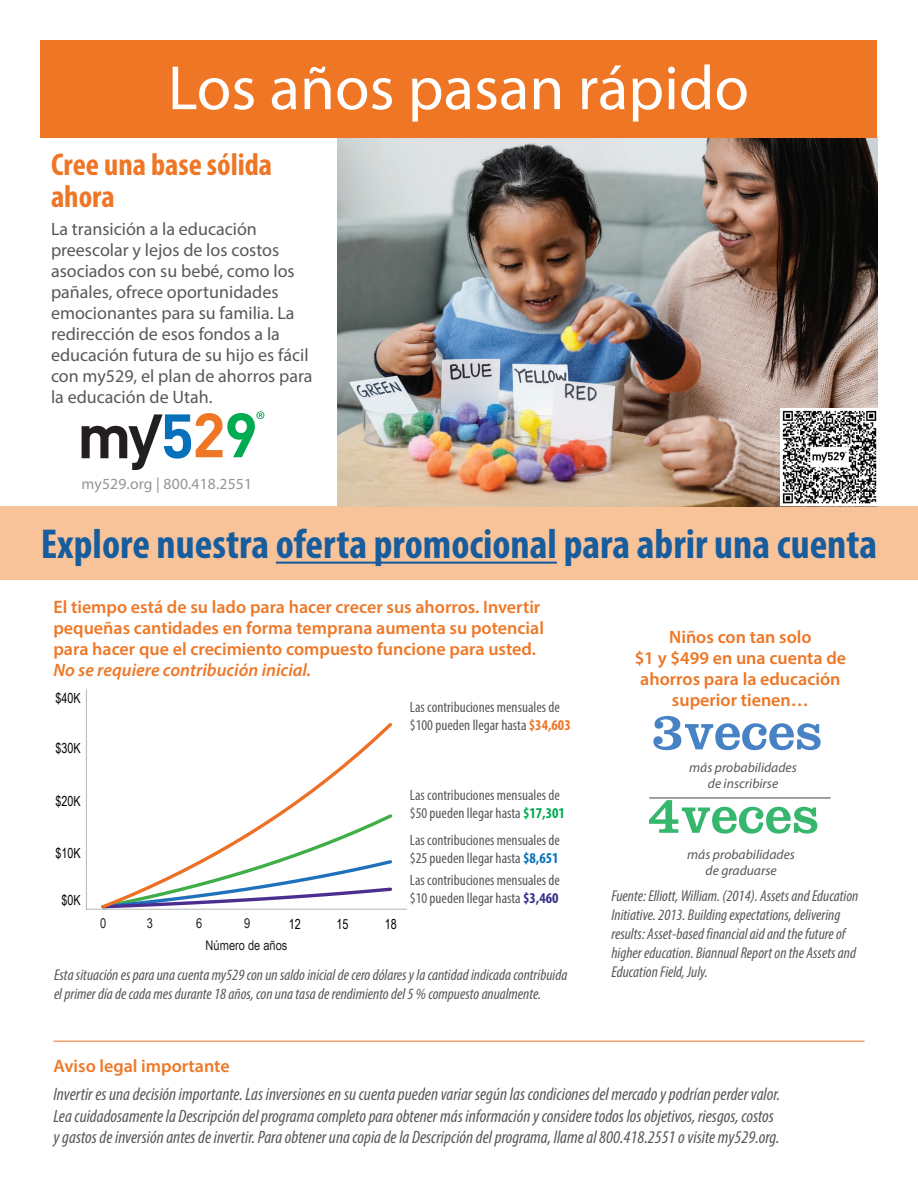
<style>
.page{position:relative;width:918px;height:1188px;background:#fff}
.page>*{position:absolute;margin:0;border:0;box-sizing:border-box;transform-origin:0 0}
.t1{font:63px "Myriad Pro";color:#fff}
.t2{font:54px "Clarendon LT Std";color:#4783c4}
.t3{font:54px "Clarendon LT Std";color:#37b66e}
.t4{font:700 condensed 42px "Myriad Pro";color:#175d9e}
.t5{font:700 condensed 31.5px/31.5px "Myriad Pro";color:#ee7625}
.t6{font:italic condensed 18px/21.6px "Myriad Pro";color:#57585a}
.t7{font:18px/21px "Myriad Pro";color:#57585a}
.t8{font:600 18px/21px "Myriad Pro";color:#ee7828}
.t9{font:600 18px/21px "Myriad Pro";color:#ee7625;text-align:center}
.t10{font:italic 600 18px "Myriad Pro";color:#ee7828}
.t11{font:italic condensed 15.75px/18.9px "Myriad Pro";color:#57585a}
.t12{font:15.45px "Myriad Pro";letter-spacing:.01em;color:#939598}
.t13{font:condensed 15px/18px "Myriad Pro";color:#57585a}
.t14{font:13.95px "Arial Narrow";color:#040503;scale:.94 1}
.t15{font:italic 13.65px/15.9px "Myriad Pro";color:#57585a;text-align:center}
.t16{font:13.5px/22px "Arial Narrow";color:#231f20;text-align:center}
.s1{font-weight:700;color:#ee7625}
.s2{font-weight:700;color:#00ab52}
.s3{font-weight:700;color:#0770ba}
.s4{font-weight:700;color:#372f8c}
</style>
<div class="page">
<div style="left:0;top:506px;width:918px;height:73px;background:#f9c399"></div>
<hr style="left:276px;top:562px;width:281px;height:2px;background:#175d9e">
<img style="left:338px;top:138px;width:540px;height:368px">
<div style="left:40px;top:40px;width:838px;height:98px;background:#ee7625"></div>
<svg style="left:82px;top:411px;width:182px;height:59px"></svg>
<hr style="left:649px;top:797px;width:182px;height:2px;background:#57585a">
<hr style="left:53px;top:1041px;width:812px;height:1px;background:#ee7625">
<hr style="left:86px;top:909px;width:320px;height:1px;background:#bfbebe">
<hr style="left:86px;top:690px;width:1px;height:219px;background:#bfbebe">
<svg style="left:99px;top:723px;width:296px;height:187px"></svg>
<img style="left:781px;top:408px;width:97px;height:98px">
<h1 class="t1" style="left:168px;top:49px;width:583px">Los años pasan rápido</h1>
<h3 class="t5" style="left:51px;top:148px;width:223px">Cree una base sólida ahora</h3>
<p class="t7" style="left:51px;top:218px;width:263px">La transición a la educación preescolar y lejos de los costos asociados con su bebé, como los pañales, ofrece oportunidades emocionantes para su familia. La redirección de esos fondos a la educación futura de su hijo es fácil con my529, el plan de ahorros para la educación de Utah.</p>
<p class="t12" style="left:82px;top:474px;width:172px">my529.org | 800.418.2551</p>
<h3 class="t4" style="left:41px;top:518px;width:838px">Explore nuestra oferta promocional para abrir una cuenta</h3>
<p class="t8" style="left:53px;top:596px;width:492px">El tiempo está de su lado para hacer crecer sus ahorros. Invertir pequeñas cantidades en forma temprana aumenta su potencial para hacer que el crecimiento compuesto funcione para usted.</p>
<p class="t10" style="left:53px;top:659px;width:259px">No se requiere contribución inicial.</p>
<p class="t13" style="left:410px;top:698px;width:162px">Las contribuciones mensuales de $100 pueden llegar hasta <span class="s1">$34,603</span></p>
<p class="t14" style="left:55px;top:688px;width:28px">$40K</p>
<p class="t14" style="left:55px;top:737px;width:28px">$30K</p>
<p class="t14" style="left:55px;top:791px;width:28px">$20K</p>
<p class="t14" style="left:55px;top:843px;width:28px">$10K</p>
<p class="t14" style="left:61px;top:890px;width:22px">$0K</p>
<p class="t16" style="left:100px;top:912px;width:8px">0</p>
<p class="t16" style="left:147px;top:912px;width:8px">3</p>
<p class="t16" style="left:196px;top:912px;width:8px">6</p>
<p class="t16" style="left:206px;top:912px;width:83px">9<br>Número de años</p>
<p class="t14" style="left:289px;top:913px;width:14px">12</p>
<p class="t14" style="left:337px;top:913px;width:14px">15</p>
<p class="t14" style="left:385px;top:913px;width:14px">18</p>
<p class="t13" style="left:410px;top:786px;width:157px">Las contribuciones mensuales de $50 pueden llegar hasta <span class="s2">$17,301</span></p>
<p class="t13" style="left:410px;top:830px;width:151px">Las contribuciones mensuales de $25 pueden llegar hasta <span class="s3">$8,651</span></p>
<p class="t13" style="left:410px;top:871px;width:151px">Las contribuciones mensuales de $10 pueden llegar hasta <span class="s4">$3,460</span></p>
<p class="t11" style="left:54px;top:965px;width:515px">Esta situación es para una cuenta my529 con un saldo inicial de cero dólares y la cantidad indicada contribuida el primer día de cada mes durante 18 años, con una tasa de rendimiento del 5 % compuesto anualmente.</p>
<p class="t9" style="left:635px;top:626px;width:213px">Niños con tan solo<br>$1 y $499 en una cuenta de ahorros para la educación superior tienen…</p>
<h2 class="t2" style="left:651px;top:700px;width:173px">3veces</h2>
<p class="t15" style="left:689px;top:760px;width:109px">más probabilidades de inscribirse</p>
<h2 class="t3" style="left:648px;top:783px;width:173px">4veces</h2>
<p class="t15" style="left:687px;top:846px;width:109px">más probabilidades de graduarse</p>
<p class="t11" style="left:611px;top:886px;width:248px">Fuente: Elliott, William. (2014). Assets and Education Initiative. 2013. Building expectations, delivering results: Asset-based financial aid and the future of higher education. Biannual Report on the Assets and Education Field, July.</p>
<p class="t8" style="left:53px;top:1055px;width:178px">Aviso legal importante</p>
<p class="t6" style="left:53px;top:1083px;width:728px">Invertir es una decisión importante. Las inversiones en su cuenta pueden variar según las condiciones del mercado y podrían perder valor.<br>Lea cuidadosamente la Descripción del programa completo para obtener más información y considere todos los objetivos, riesgos, costos y gastos de inversión antes de invertir. Para obtener una copia de la Descripción del programa, llame al 800.418.2551 o visite my529.org.</p>
</div>
